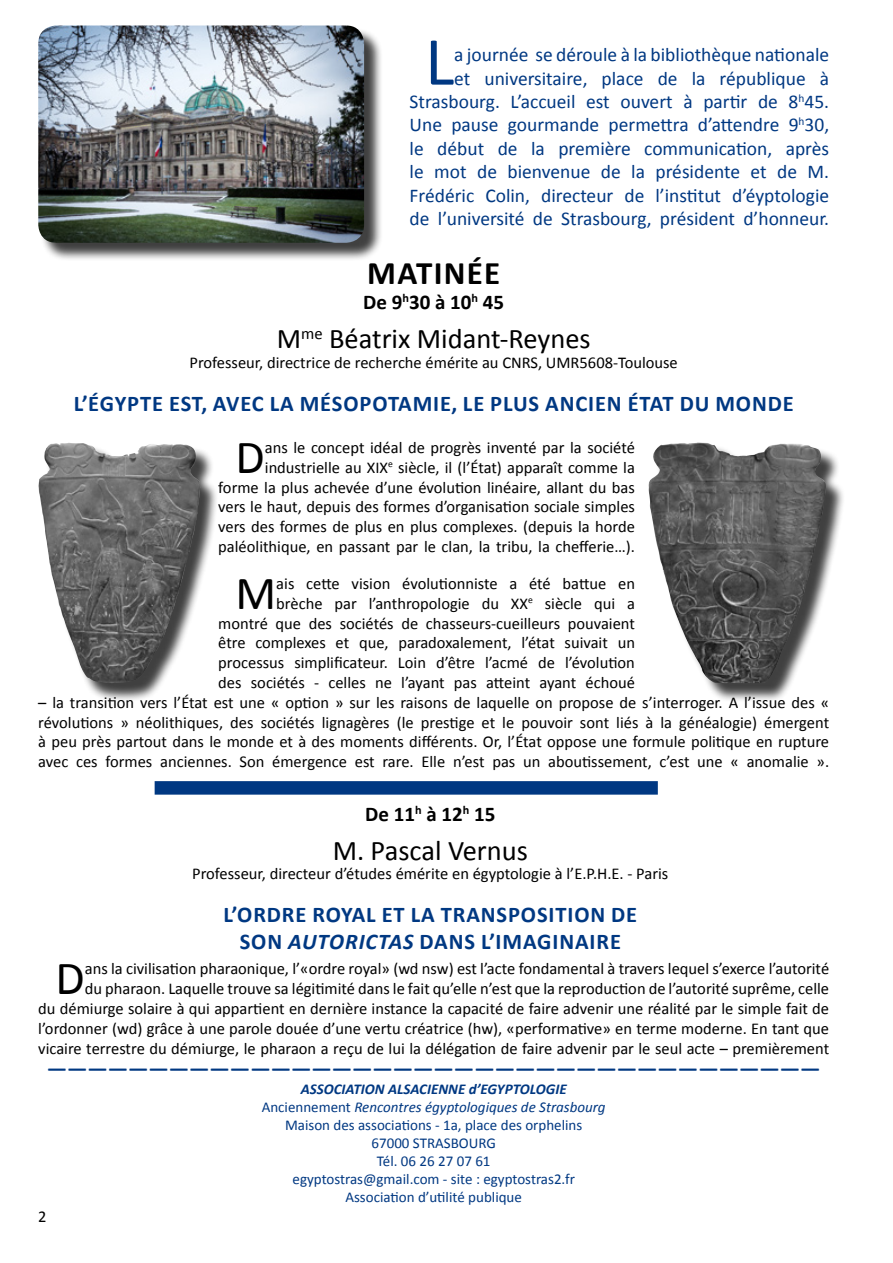
<style>
.page{position:relative;width:893px;height:1263px;background:#fff}
.page>*{position:absolute;margin:0;border:0;box-sizing:border-box;transform-origin:0 0}
.t1{font:69.3px "Calibri";color:#003882}
.t2{font:47.7px "Calibri";color:#000}
.t3{font:700 33px "Calibri";letter-spacing:.04em;color:#000}
.t4{font:28.5px "Calibri";color:#000}
.t5{font:700 22.5px/27px "Calibri";letter-spacing:.04em;color:#003882;text-align:center}
.t6{font:700 21px "Calibri";color:#000}
.t7{font:19.5px/23.4px "Calibri";color:#003882;text-align:right}
.t8{font:16.5px/19.8px "Calibri";color:#000;text-align:right}
.t9{font:15px/18px "Calibri";color:#003882;text-align:center}
.s1{font-style:italic}
.s2{font-weight:700;font-style:italic}
</style>
<div class="page">
<div style="left:40px;top:27px;width:342px;height:234px;background:#000;opacity:.75"></div>
<img style="left:38px;top:26px;width:326px;height:217px">
<div style="left:40px;top:445px;width:179px;height:256px;background:#000;opacity:.75"></div>
<img style="left:38px;top:443px;width:162px;height:240px">
<div style="left:651px;top:445px;width:194px;height:256px;background:#000;opacity:.75"></div>
<img style="left:648px;top:442px;width:179px;height:241px">
<div style="left:155px;top:781px;width:503px;height:14px;background:#003882"></div>
<h1 class="t1" style="left:425px;top:18px;width:31px">L</h1>
<p class="t7" style="left:410px;top:43px;width:421px">a journée se déroule à la bibliothèque nationale<br>et universitaire, place de la république à Strasbourg. L’accueil est ouvert à partir de 8<sup>h</sup>45.<br>Une pause gourmande permettra d’attendre 9<sup>h</sup>30, le début de la première communication, après le mot de bienvenue de la présidente et de M.<br>Frédéric Colin, directeur de l’institut d’éyptologie de l’université de Strasbourg, président d’honneur.</p>
<h3 class="t3" style="left:367px;top:252px;width:135px">MATINÉE</h3>
<p class="t6" style="left:363px;top:289px;width:142px">De 9<sup>h</sup>30 à 10<sup>h</sup> 45</p>
<h3 class="t4" style="left:277px;top:321px;width:316px">M<sup>me</sup> Béatrix Midant-Reynes</h3>
<p class="t8" style="left:190px;top:353px;width:490px">Professeur, directrice de recherche émérite au CNRS, UMR5608-Toulouse</p>
<h3 class="t5" style="left:74px;top:390px;width:721px">L’ÉGYPTE EST, AVEC LA MÉSOPOTAMIE, LE PLUS ANCIEN ÉTAT DU MONDE</h3>
<h2 class="t2" style="left:236px;top:427px;width:31px">D</h2>
<p class="t8" style="left:218px;top:438px;width:418px">ans le concept idéal de progrès inventé par la société industrielle au XIX<sup>e</sup> siècle, il (l’État) apparaît comme la<br>forme la plus achevée d’une évolution linéaire, allant du bas vers le haut, depuis des formes d’organisation sociale simples vers des formes de plus en plus complexes. (depuis la horde paléolithique, en passant par le clan, la tribu, la chefferie…).</p>
<h2 class="t2" style="left:236px;top:563px;width:42px">M</h2>
<p class="t8" style="left:218px;top:574px;width:418px">ais cette vision évolutionniste a été battue en<br>brèche par l’anthropologie du XX<sup>e</sup> siècle qui a<br>montré que des sociétés de chasseurs-cueilleurs pouvaient être complexes et que, paradoxalement, l’état suivait un processus simplificateur. Loin d’être l’acmé de l’évolution des sociétés - celles ne l’ayant pas atteint ayant échoué</p>
<p class="t8" style="left:38px;top:692px;width:792px;text-align:justify">– la transition vers l’État est une « option » sur les raisons de laquelle on propose de s’interroger. A l’issue des « révolutions » néolithiques, des sociétés lignagères (le prestige et le pouvoir sont liés à la généalogie) émergent à peu près partout dans le monde et à des moments différents. Or, l’État oppose une formule politique en rupture avec ces formes anciennes. Son émergence est rare. Elle n’est pas un aboutissement, c’est une « anomalie ».</p>
<p class="t6" style="left:365px;top:800px;width:132px">De 11<sup>h</sup> à 12<sup>h</sup> 15</p>
<h3 class="t4" style="left:333px;top:832px;width:197px">M. Pascal Vernus</h3>
<p class="t8" style="left:192px;top:864px;width:478px">Professeur, directeur d’études émérite en égyptologie à l’E.P.H.E. - Paris</p>
<h3 class="t5" style="left:223px;top:901px;width:415px">L’ORDRE ROYAL ET LA TRANSPOSITION DE<br>SON <span class="s1">AUTORICTAS</span> DANS L’IMAGINAIRE</h3>
<p class="t8" style="left:38px;top:959px;width:792px">ans la civilisation pharaonique, l’«ordre royal» (wd nsw) est l’acte fondamental à travers lequel s’exerce l’autorité<br>du pharaon. Laquelle trouve sa légitimité dans le fait qu’elle n’est que la reproduction de l’autorité suprême, celle<br>du démiurge solaire à qui appartient en dernière instance la capacité de faire advenir une réalité par le simple fait de l’ordonner (wd) grâce à une parole douée d’une vertu créatrice (hw), «performative» en terme moderne. En tant que vicaire terrestre du démiurge, le pharaon a reçu de lui la délégation de faire advenir par le seul acte – premièrement</p>
<h2 class="t2" style="left:56px;top:948px;width:31px">D</h2>
<h3 class="t5" style="left:47px;top:1055px;width:775px">——————————————————————————————————————</h3>
<p class="t9" style="left:262px;top:1080px;width:345px"><span class="s2">ASSOCIATION ALSACIENNE d’EGYPTOLOGIE </span>Anciennement <span class="s1">Rencontres égyptologiques de Strasbourg </span>Maison des associations - 1a, place des orphelins<br>67000 STRASBOURG<br>Tél. 06 26 27 07 61<br>egyptostras@gmail.com - site : egyptostras2.fr Association d’utilité publique</p>
<p class="t8" style="left:38px;top:1207px;width:10px">2</p>
</div>
